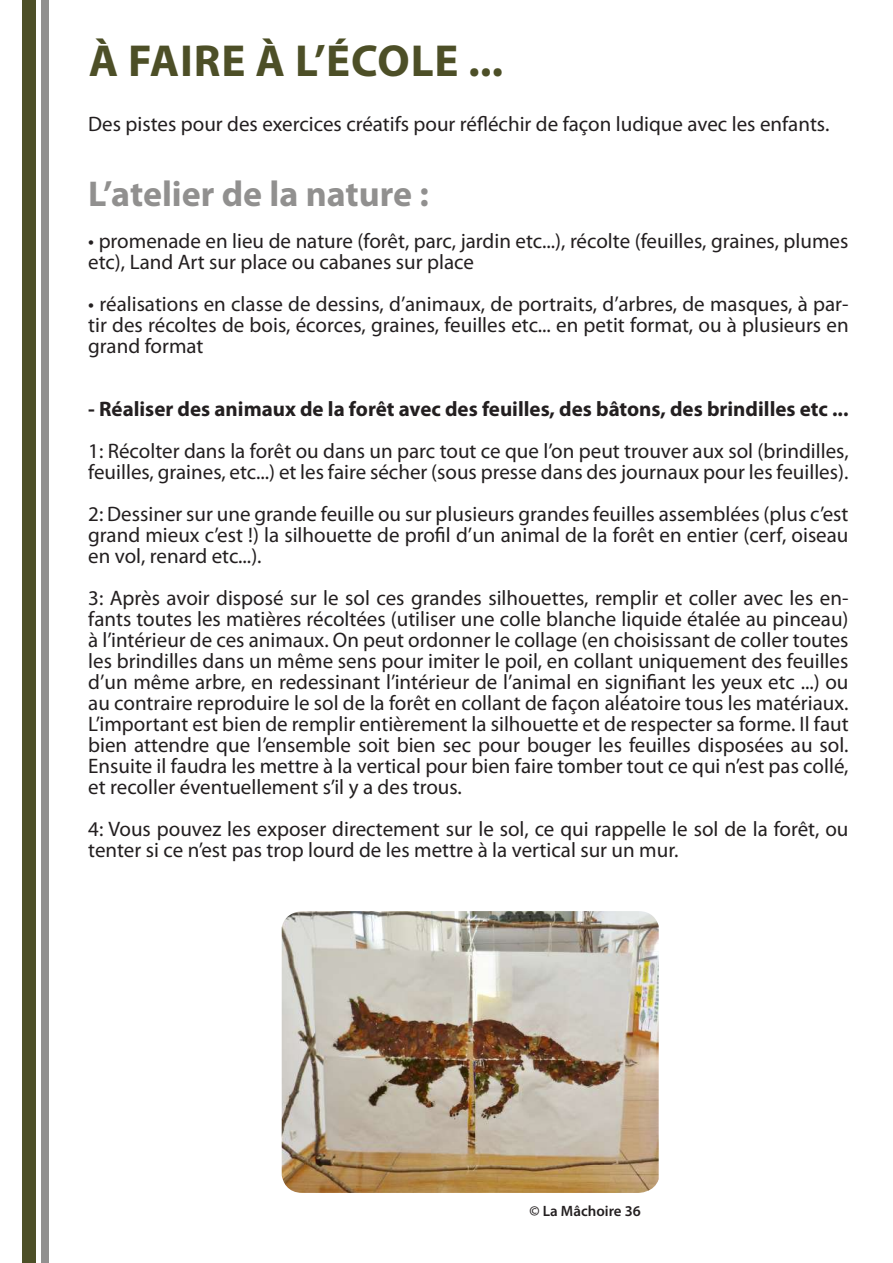
<style>
.page{position:relative;width:893px;height:1263px;background:#fff}
.page>*{position:absolute;margin:0;border:0;box-sizing:border-box;transform-origin:0 0}
.t1{font:700 45px "Myriad Pro";letter-spacing:.02em;color:#4d4f27}
.t2{font:700 36px "Myriad Pro";color:#91908f}
.t3{font:21px/21px "Myriad Pro";color:#231f20}
.t4{font:700 21px "Myriad Pro";color:#231f20}
.t5{font:600 15px "Myriad Pro";color:#231f20}
</style>
<div class="page">
<img style="left:282px;top:911px;width:377px;height:282px">
<div style="left:22px;top:0;width:14px;height:1263px;background:#4d4f27"></div>
<div style="left:41px;top:0;width:8px;height:1263px;background:#91908f"></div>
<h1 class="t1" style="left:89px;top:32px;width:416px">À FAIRE À L’ÉCOLE ...</h1>
<p class="t3" style="left:88px;top:113px;width:743px">Des pistes pour des exercices créatifs pour réfléchir de façon ludique avec les enfants.</p>
<h2 class="t2" style="left:88px;top:170px;width:342px">L’atelier de la nature :</h2>
<p class="t3" style="left:88px;top:230px;width:762px">• promenade en lieu de nature (forêt, parc, jardin etc...), récolte (feuilles, graines, plumes etc), Land Art sur place ou cabanes sur place</p>
<p class="t3" style="left:88px;top:293px;width:762px;text-align:justify">• réalisations en classe de dessins, d’animaux, de portraits, d’arbres, de masques, à par&shy;tir des récoltes de bois, écorces, graines, feuilles etc... en petit format, ou à plusieurs en grand format</p>
<p class="t4" style="left:88px;top:395px;width:762px">- Réaliser des animaux de la forêt avec des feuilles, des bâtons, des brindilles etc ...</p>
<p class="t3" style="left:88px;top:440px;width:762px">1: Récolter dans la forêt ou dans un parc tout ce que l’on peut trouver aux sol (brindilles, feuilles, graines, etc...) et les faire sécher (sous presse dans des journaux pour les feuilles).</p>
<p class="t3" style="left:88px;top:503px;width:762px;text-align:justify">2: Dessiner sur une grande feuille ou sur plusieurs grandes feuilles assemblées (plus c’est grand mieux c’est !) la silhouette de profil d’un animal de la forêt en entier (cerf, oiseau en vol, renard etc...).</p>
<p class="t3" style="left:88px;top:587px;width:762px;text-align:justify">3: Après avoir disposé sur le sol ces grandes silhouettes, remplir et coller avec les en&shy;fants toutes les matières récoltées (utiliser une colle blanche liquide étalée au pinceau) à l’intérieur de ces animaux. On peut ordonner le collage (en choisissant de coller toutes les brindilles dans un même sens pour imiter le poil, en collant uniquement des feuilles d’un même arbre, en redessinant l’intérieur de l’animal en signifiant les yeux etc ...) ou au contraire reproduire le sol de la forêt en collant de façon aléatoire tous les matériaux.<br>L’important est bien de remplir entièrement la silhouette et de respecter sa forme. Il faut bien attendre que l’ensemble soit bien sec pour bouger les feuilles disposées au sol.<br>Ensuite il faudra les mettre à la vertical pour bien faire tomber tout ce qui n’est pas collé, et recoller éventuellement s’il y a des trous.</p>
<p class="t3" style="left:88px;top:818px;width:762px">4: Vous pouvez les exposer directement sur le sol, ce qui rappelle le sol de la forêt, ou tenter si ce n’est pas trop lourd de les mettre à la vertical sur un mur.</p>
<p class="t5" style="left:530px;top:1201px;width:113px">© La Mâchoire 36</p>
</div>
